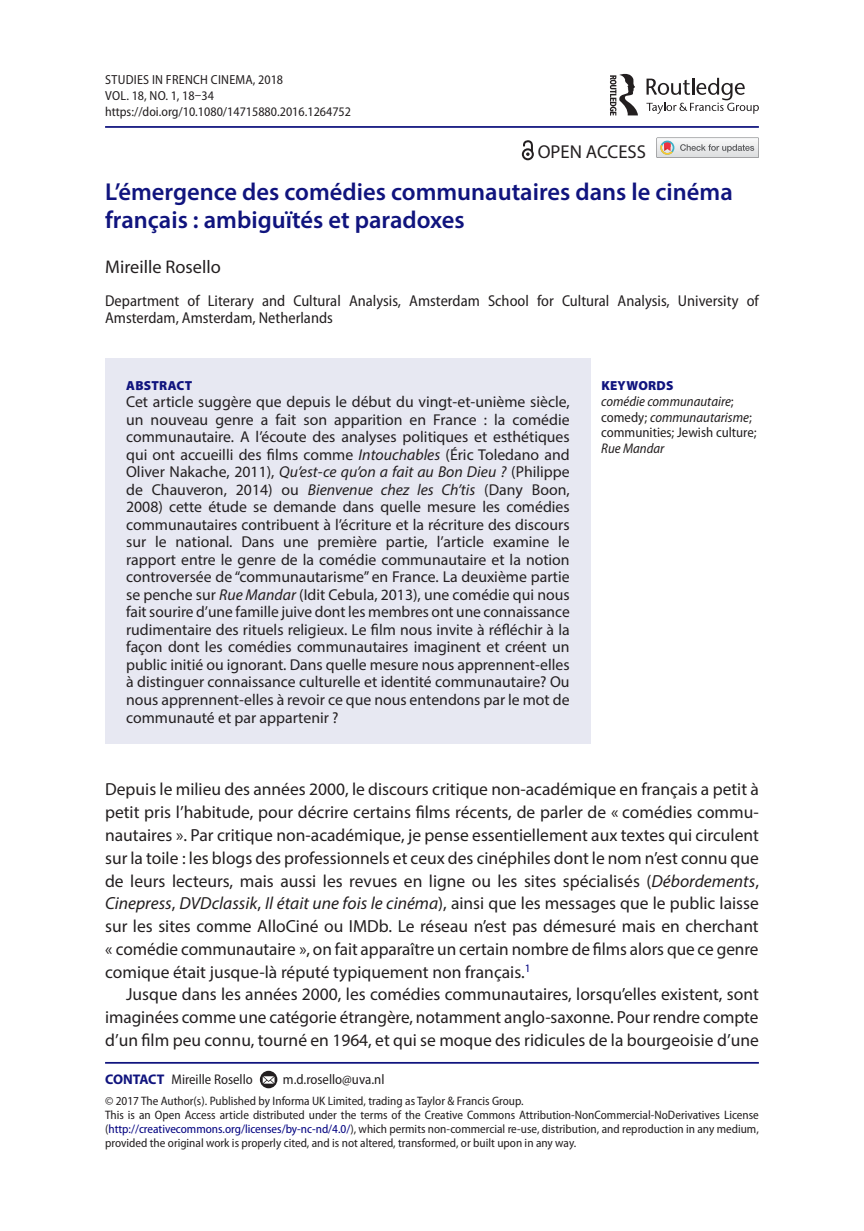
<style>
.page{position:relative;width:864px;height:1231px;background:#fff}
.page>*{position:absolute;margin:0;border:0;box-sizing:border-box;transform-origin:0 0}
.t1{font:600 24.5px/28px "Myriad Pro";color:#10147e}
.t2{font:18.72px "Myriad Pro";color:#231f20}
.t3{font:18.38px "Myriad Pro";color:#231f20}
.t4{font:17.5px/22.8px "Myriad Pro";color:#231f20;text-align:justify}
.t5{font:15.75px/17.5px "Myriad Pro";color:#231f20;text-align:justify}
.t6{font:semi-condensed 15.75px/17.5px "Myriad Pro";color:#231f20}
.t7{font:italic semi-condensed 14px/15.8px "Myriad Pro";color:#231f20}
.t8{font:semi-condensed 14px "Myriad Pro";color:#231f20}
.t9{font:semi-condensed 13.12px/15.8px "Myriad Pro";color:#231f20}
.t10{font:900 13.12px "Myriad Pro";letter-spacing:.02em;color:#10147e}
.t11{font:semi-condensed 12.25px/14px "Myriad Pro";color:#231f20}
.s1{font-style:italic}
.s2{font-style:normal}
.s3{font-weight:700;font-stretch:normal;color:#10147e}
.s4{color:#000080}
</style>
<div class="page">
<hr style="left:105px;top:126px;width:653px;height:2px;background:#10147e">
<div style="left:105px;top:359px;width:485px;height:385px;background:#e7e8f2"></div>
<hr style="left:105px;top:1061px;width:653px;height:2px;background:#10147e">
<svg style="left:260px;top:1070px;width:17px;height:18px"></svg>
<svg style="left:262px;top:1076px;width:12px;height:7px"></svg>
<svg style="left:646px;top:78px;width:112px;height:36px"></svg>
<svg style="left:610px;top:74px;width:27px;height:42px"></svg>
<svg style="left:521px;top:140px;width:12px;height:20px"></svg>
<svg style="left:656px;top:137px;width:102px;height:21px"></svg>
<p class="t9" style="left:105px;top:72px;width:247px">Studies in French Cinema, 2018<br>VOL. 18, N O. 1, 18–34 https://doi.org/10.1080/14715880.2016.1264752</p>
<p class="t2" style="left:537px;top:140px;width:110px">OPEN ACCESS</p>
<h1 class="t1" style="left:105px;top:177px;width:629px">L’émergence des comédies communautaires dans le cinéma français : ambiguïtés et paradoxes</h1>
<p class="t3" style="left:105px;top:256px;width:117px">Mireille Rosello</p>
<p class="t6" style="left:105px;top:292px;width:655px">Department of Literary and Cultural Analysis, Amsterdam School for Cultural Analysis, University of<br>Amsterdam, Amsterdam, Netherlands</p>
<p class="t10" style="left:126px;top:378px;width:68px">ABSTRACT</p>
<p class="t5" style="left:126px;top:393px;width:445px">Cet article suggère que depuis le début du vingt-et-unième siècle, un nouveau genre a fait son apparition en France : la comédie communautaire. A l’écoute des analyses politiques et esthétiques qui ont accueilli des films comme <span class="s1">Intouchables</span> (Éric Toledano and Oliver Nakache, 2011), <span class="s1">Qu’est-ce qu’on a fait au Bon Dieu ?</span> (Philippe de Chauveron, 2014) ou <span class="s1">Bienvenue chez les Ch’tis</span> (Dany Boon, 2008) cette étude se demande dans quelle mesure les comédies communautaires contribuent à l’écriture et la récriture des discours sur le national. Dans une première partie, l’article examine le rapport entre le genre de la comédie communautaire et la notion controversée de “communautarisme” en France. La deuxième partie se penche sur <span class="s1">Rue Mandar</span> (Idit Cebula, 2013), une comédie qui nous fait sourire d’une famille juive dont les membres ont une connaissance rudimentaire des rituels religieux. Le film nous invite à réfléchir à la façon dont les comédies communautaires imaginent et créent un public initié ou ignorant. Dans quelle mesure nous apprennent-elles à distinguer connaissance culturelle et identité communautaire? Ou nous apprennent-elles à revoir ce que nous entendons par le mot de communauté et par appartenir ?</p>
<p class="t10" style="left:601px;top:378px;width:74px">KEYWORDS</p>
<p class="t7" style="left:601px;top:393px;width:157px">comédie communautaire<span class="s2">; comedy;</span> communautarisme<span class="s2">; communities; Jewish culture;</span></p>
<p class="t7" style="left:601px;top:440px;width:65px">Rue Mandar</p>
<p class="t4" style="left:105px;top:777px;width:655px">Depuis le milieu des années 2000, le discours critique non-académique en français a petit à petit pris l’habitude, pour décrire certains films récents, de parler de « comédies commu&shy;nautaires ». Par critique non-académique, je pense essentiellement aux textes qui circulent sur la toile : les blogs des professionnels et ceux des cinéphiles dont le nom n’est connu que de leurs lecteurs, mais aussi les revues en ligne ou les sites spécialisés (<span class="s1">Débordements</span>, <span class="s1">Cinepress</span>, <span class="s1">DVDclassik</span>, <span class="s1">Il était une fois le cinéma</span>), ainsi que les messages que le public laisse sur les sites comme AlloCiné ou IMDb. Le réseau n’est pas démesuré mais en cherchant « comédie communautaire », on fait apparaître un certain nombre de films alors que ce genre comique était jusque-là réputé typiquement non français.<sup>1</sup></p>
<p class="t4" style="left:105px;top:982px;width:655px;text-indent:21px">Jusque dans les années 2000, les comédies communautaires, lorsqu’elles existent, sont imaginées comme une catégorie étrangère, notamment anglo-saxonne. Pour rendre compte d’un film peu connu, tourné en 1964, et qui se moque des ridicules de la bourgeoisie d’une</p>
<p class="t8" style="left:105px;top:1071px;width:149px"><span class="s3">CONTACT</span> Mireille Rosello</p>
<p class="t8" style="left:283px;top:1071px;width:103px">m.d.rosello@uva.nl</p>
<p class="t11" style="left:105px;top:1093px;width:655px">© 2017 The Author(s). Published by Informa UK Limited, trading as Taylor &amp; Francis Group.<br>This is an Open Access article distributed under the terms of the Creative Commons Attribution-NonCommercial-NoDerivatives License (<span class="s4">http://creativecommons.org/licenses/by-nc-nd/4.0/</span>), which permits non-commercial re-use, distribution, and reproduction in any medium, provided the original work is properly cited, and is not altered, transformed, or built upon in any way.</p>
</div>
